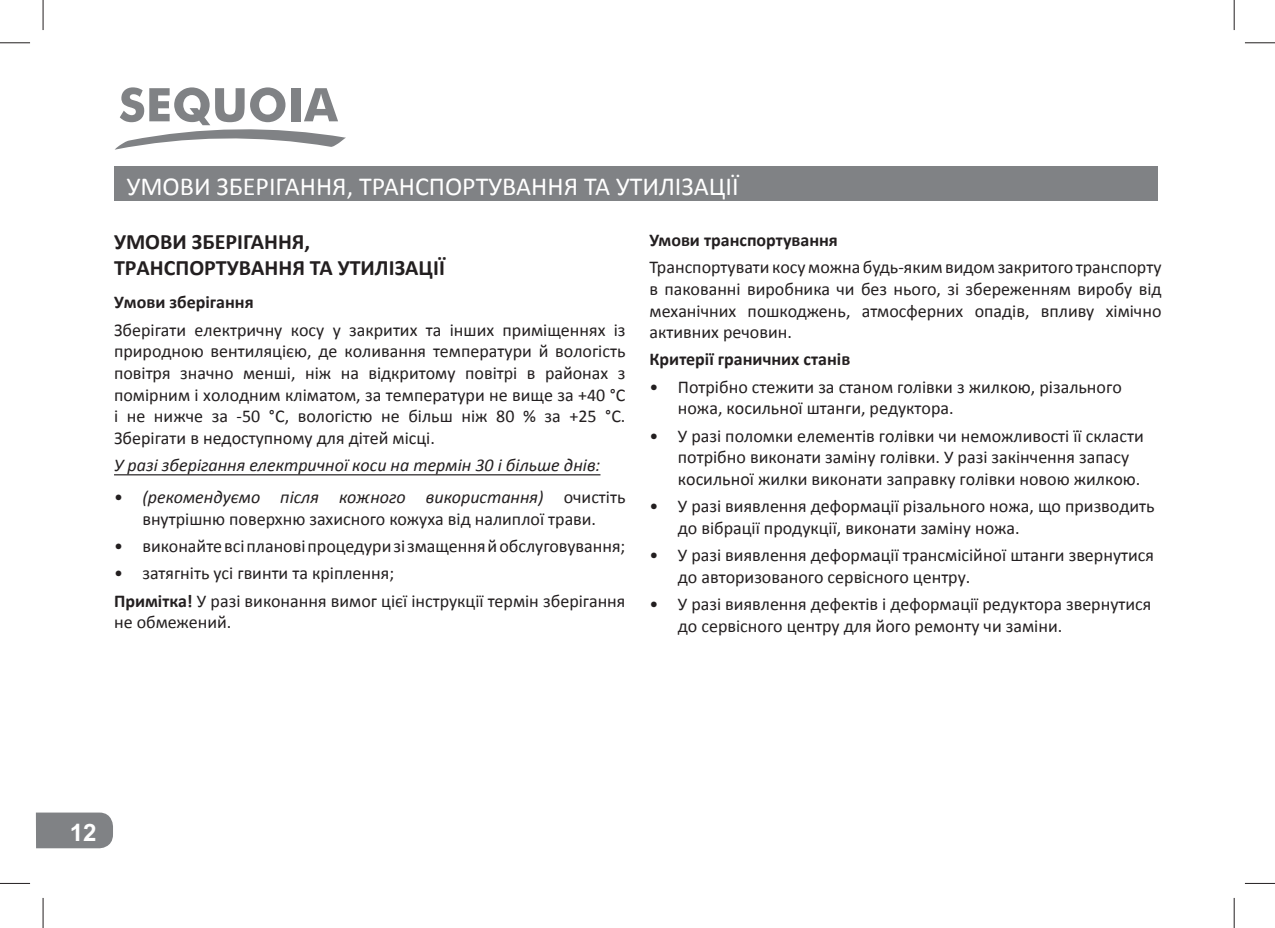
<style>
.page{position:relative;width:1275px;height:928px;background:#fff}
.page>*{position:absolute;margin:0;border:0;box-sizing:border-box;transform-origin:0 0}
.t1{font:26px "Calibri";color:#fff}
.t2{font:700 24px "Arial";color:#fff}
.текст{font:700 22px/26.4px "Calibri";color:#231f20}
.текст-2{font:18px/21.6px "Calibri";color:#231f20}
.текст-3{font:italic 18px "Calibri";color:#231f20}
.текст-4{font:700 18px "Calibri";color:#231f20}
.s1{font-weight:700}
.s2{font-style:italic}
</style>
<div class="page">
<div style="left:36px;top:812px;width:77px;height:36px;background:#808285"></div>
<div style="left:114px;top:166px;width:1043px;height:34px;background:#808285"></div>
<hr style="left:43px;top:0;width:1px;height:30px;background:#231f20">
<hr style="left:43px;top:897px;width:1px;height:30px;background:#231f20">
<hr style="left:1233px;top:0;width:1px;height:30px;background:#231f20">
<hr style="left:1233px;top:897px;width:1px;height:30px;background:#231f20">
<hr style="left:0;top:42px;width:30px;height:1px;background:#231f20">
<hr style="left:0;top:883px;width:30px;height:1px;background:#231f20">
<hr style="left:1244px;top:42px;width:30px;height:1px;background:#231f20">
<hr style="left:1244px;top:883px;width:30px;height:1px;background:#231f20">
<hr style="left:114px;top:474px;width:486px;height:1px;background:#231f20">
<svg style="left:115px;top:87px;width:231px;height:63px"></svg>
<div style="left:291px;top:88px;width:9px;height:33px;background:#808285"></div>
<p class="t1" style="left:127px;top:169px;width:613px">УМОВИ ЗБЕРІГАННЯ, ТРАНСПОРТУВАННЯ ТА УТИЛІЗАЦІЇ</p>
<p class="текст" style="left:114px;top:228px;width:332px">УМОВИ ЗБЕРІГАННЯ,<br>ТРАНСПОРТУВАННЯ ТА УТИЛІЗАЦІЇ</p>
<p class="текст-2" style="left:114px;top:289px;width:513px;line-height:27.2px"><span class="s1">Умови зберігання<br></span>Зберігати електричну косу у закритих та інших приміщеннях із</p>
<p class="текст-2" style="left:114px;top:340px;width:513px;text-align:justify">природною вентиляцією, де коливання температури й вологість повітря значно менші, ніж на відкритому повітрі в районах з помірним і холодним кліматом, за температури не вище за +40 °С і не нижче за -50 °С, вологістю не більш ніж 80 % за +25 °С.<br>Зберігати в недоступному для дітей місці.</p>
<p class="текст-3" style="left:114px;top:453px;width:488px">У разі зберігання електричної коси на термін 30 і більше днів:</p>
<p class="текст-2" style="left:114px;top:486px;width:513px;text-align:center">• <span class="s2">(рекомендуємо після кожного використання)</span> очистіть внутрішню поверхню захисного кожуха від налиплої трави.</p>
<p class="текст-2" style="left:114px;top:535px;width:513px">• виконайтевсіплановіпроцедуризі змащенняйобслуговування;</p>
<p class="текст-2" style="left:114px;top:562px;width:282px">• затягніть усі гвинти та кріплення;</p>
<p class="текст-2" style="left:114px;top:590px;width:513px"><span class="s1">Примітка!</span> У разі виконання вимог цієї інструкції термін зберігання не обмежений.</p>
<p class="текст-4" style="left:649px;top:228px;width:190px">Умови транспортування</p>
<p class="текст-2" style="left:649px;top:256px;width:513px;text-align:justify">Транспортувати косуможна будь-якимвидомзакритого транспорту в пакованні виробника чи без нього, зі збереженням виробу від механічних пошкоджень, атмосферних опадів, впливу хімічно активних речовин.</p>
<p class="текст-4" style="left:649px;top:348px;width:202px">Критерії граничних станів</p>
<p class="текст-2" style="left:678px;top:376px;width:445px;text-indent:-28px">• Потрібно стежити за станом голівки з жилкою, різального ножа, косильної штанги, редуктора.</p>
<p class="текст-2" style="left:678px;top:425px;width:467px;text-indent:-28px">• У разі поломки елементів голівки чи неможливості її скласти потрібно виконати заміну голівки. У разі закінчення запасу косильної жилки виконати заправку голівки новою жилкою.</p>
<p class="текст-2" style="left:678px;top:495px;width:478px;text-indent:-28px">• У разі виявлення деформації різального ножа, що призводить до вібрації продукції, виконати заміну ножа.</p>
<p class="текст-2" style="left:678px;top:544px;width:477px;text-indent:-28px">• У разі виявлення деформації трансмісійної штанги звернутися до авторизованого сервісного центру.</p>
<p class="текст-2" style="left:678px;top:593px;width:475px;text-indent:-28px">• У разі виявлення дефектів і деформації редуктора звернутися до сервісного центру для його ремонту чи заміни.</p>
<h2 class="t2" style="left:70px;top:818px;width:28px">12</h2>
</div>
